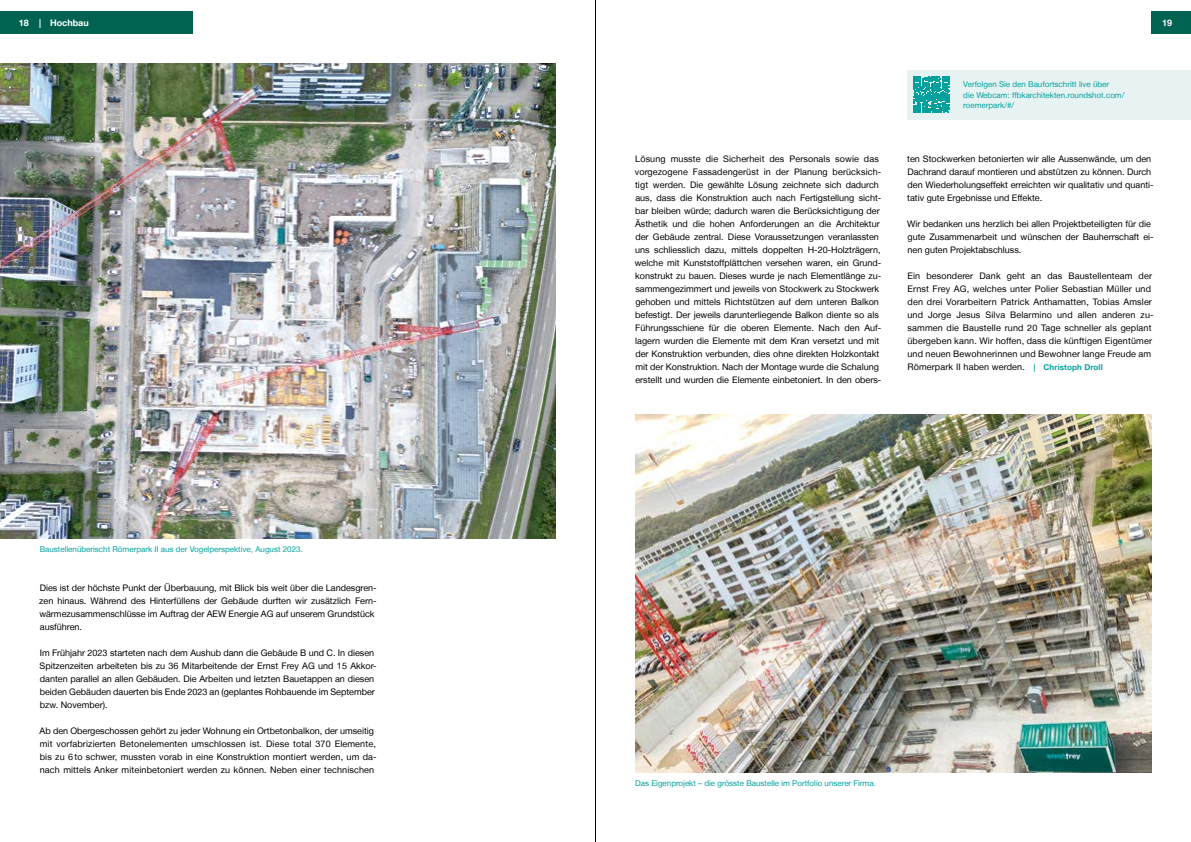
<style>
.page{position:relative;width:1191px;height:842px;background:#fff}
.page>*{position:absolute;margin:0;border:0;box-sizing:border-box;transform-origin:0 0}
.t1{font:9px/13px "Helvetica Neue LT";color:#000}
.t2{font:700 9px "Helvetica Neue LT";color:#fff}
.t3{font:8px/10.5px "Helvetica Neue LT";color:#00a19d}
.s1{font-weight:700;font-size:8px;color:#00a19d}
</style>
<div class="page">
<img style="left:0;top:64px;width:556px;height:475px">
<img style="left:635px;top:415px;width:516px;height:358px">
<div style="left:907px;top:70px;width:284px;height:50px;background:#e7f3f2"></div>
<svg style="left:913px;top:77px;width:36px;height:36px"></svg>
<div style="left:0;top:11px;width:193px;height:23px;background:#006352"></div>
<div style="left:1151px;top:11px;width:40px;height:23px;background:#006352"></div>
<hr style="left:595px;top:0;width:1px;height:842px;background:#000">
<p class="t2" style="left:19px;top:17px;width:72px">18 | Hochbau</p>
<p class="t2" style="left:1162px;top:17px;width:12px">19</p>
<p class="t3" style="left:40px;top:544px;width:265px">Baustellenüberischt Römerpark II aus der Vogelperspektive, August 2023.</p>
<p class="t1" style="left:39px;top:581px;width:339px">Dies ist der höchste Punkt der Überbauung, mit Blick bis weit über die Landesgren&shy;zen hinaus. Während des Hinterfüllens der Gebäude durften wir zusätzlich Fern&shy;wärmezusammenschlüsse im Auftrag der AEW Energie AG auf unserem Grundstück ausführen.</p>
<p class="t1" style="left:40px;top:646px;width:338px">Im Frühjahr 2023 starteten nach dem Aushub dann die Gebäude B und C. In diesen Spitzenzeiten arbeiteten bis zu 36 Mitarbeitende der Ernst Frey AG und 15 Akkor&shy;danten parallel an allen Gebäuden. Die Arbeiten und letzten Bauetappen an diesen beiden Gebäuden dauerten bis Ende 2023 an (geplantes Rohbauende im September bzw. November).</p>
<p class="t1" style="left:40px;top:724px;width:338px">Ab den Obergeschossen gehört zu jeder Wohnung ein Ortbetonbalkon, der umseitig mit vorfabrizierten Betonelementen umschlossen ist. Diese total 370 Elemente, bis zu 6 to schwer, mussten vorab in eine Konstruktion montiert werden, um da&shy;nach mittels Anker miteinbetoniert werden zu können. Neben einer technischen</p>
<p class="t1" style="left:635px;top:152px;width:248px">Lösung musste die Sicherheit des Personals sowie das vorgezogene Fassadengerüst in der Planung berücksich&shy;tigt werden. Die gewählte Lösung zeichnete sich dadurch aus, dass die Konstruktion auch nach Fertigstellung sicht&shy;bar bleiben würde; dadurch waren die Berücksichtigung der Ästhetik und die hohen Anforderungen an die Architektur der Gebäude zentral. Diese Voraussetzungen veranlassten uns schliesslich dazu, mittels doppelten H-20-Holzträgern, welche mit Kunststoffplättchen versehen waren, ein Grund&shy;konstrukt zu bauen. Dieses wurde je nach Elementlänge zu&shy;sammengezimmert und jeweils von Stockwerk zu Stockwerk gehoben und mittels Richtstützen auf dem unteren Balkon befestigt. Der jeweils darunterliegende Balkon diente so als Führungsschiene für die oberen Elemente. Nach den Auf&shy;lagern wurden die Elemente mit dem Kran versetzt und mit der Konstruktion verbunden, dies ohne direkten Holzkontakt mit der Konstruktion. Nach der Montage wurde die Schalung erstellt und wurden die Elemente einbetoniert. In den obers-</p>
<p class="t3" style="left:963px;top:79px;width:163px">Verfolgen Sie den Baufortschritt live über<br>die Webcam: ffbkarchitekten.roundshot.com/ roemerpark/#/</p>
<p class="t1" style="left:907px;top:152px;width:248px">ten Stockwerken betonierten wir alle Aussenwände, um den Dachrand darauf montieren und abstützen zu können. Durch den Wiederholungseffekt erreichten wir qualitativ und quanti&shy;tativ gute Ergebnisse und Effekte.</p>
<p class="t1" style="left:907px;top:217px;width:248px">Wir bedanken uns herzlich bei allen Projektbeteiligten für die gute Zusammenarbeit und wünschen der Bauherrschaft ei&shy;nen guten Projektabschluss.</p>
<p class="t1" style="left:907px;top:269px;width:248px">Ein besonderer Dank geht an das Baustellenteam der Ernst Frey AG, welches unter Polier Sebastian Müller und den drei Vorarbeitern Patrick Anthamatten, Tobias Amsler und Jorge Jesus Silva Belarmino und allen anderen zu&shy;sammen die Baustelle rund 20 Tage schneller als geplant übergeben kann. Wir hoffen, dass die künftigen Eigentümer und neuen Bewohnerinnen und Bewohner lange Freude am Römerpark II haben werden. <span class="s1">| Christoph Droll</span></p>
<p class="t3" style="left:635px;top:778px;width:242px">Das Eigenprojekt – die grösste Baustelle im Portfolio unserer Firma.</p>
</div>
